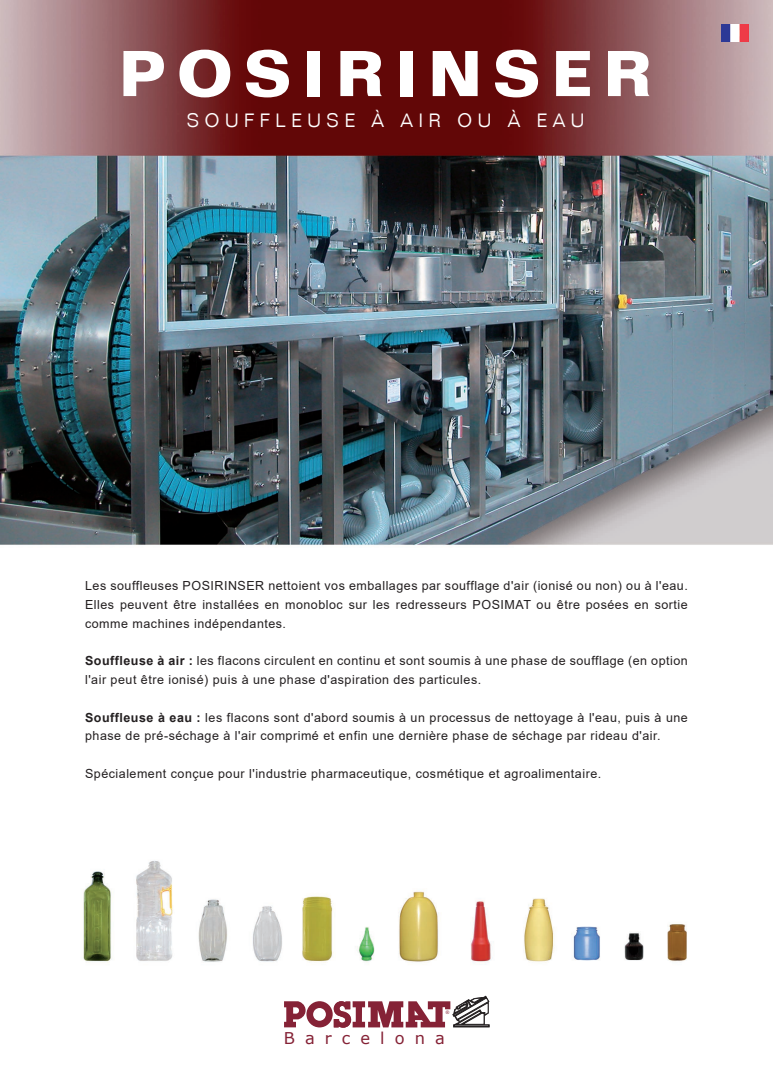
<style>
.page{position:relative;width:773px;height:1081px;background:#fff}
.page>*{position:absolute;margin:0;border:0;box-sizing:border-box;transform-origin:0 0}
.t1{font:700 62.5px "Layout S Si";letter-spacing:.18em;color:#fff}
.t2{font:300 18.75px "Layout Light S Si";letter-spacing:.3em;color:#fff}
.t3{font:16.25px "Verdana";letter-spacing:.62em;color:#852236}
.t4{font:12.5px/18.8px "Arial";letter-spacing:.04em;color:#231f20}
.t5{font:4.75px "Arial";color:#852236}
.s1{font-weight:700}
</style>
<div class="page">
<img style="left:0;top:0;width:772px;height:1028px">
<img style="left:721px;top:25px;width:27px;height:16px">
<svg style="left:284px;top:995px;width:205px;height:32px"></svg>
<p class="t1" style="left:119px;top:35px;width:533px">POSIRINSER</p>
<p class="t2" style="left:187px;top:109px;width:399px">SOUFFLEUSE À AIR OU À EAU</p>
<p class="t4" style="left:85px;top:576px;width:604px;text-align:justify">Les souffleuses POSIRINSER nettoient vos emballages par soufflage d'air (ionisé ou non) ou à l'eau.<br>Elles peuvent être installées en monobloc sur les redresseurs POSIMAT ou être posées en sortie comme machines indépendantes.</p>
<p class="t4" style="left:85px;top:651px;width:604px"><span class="s1">Souffleuse à air :</span> les flacons circulent en continu et sont soumis à une phase de soufflage (en option l'air peut être ionisé) puis à une phase d'aspiration des particules.</p>
<p class="t4" style="left:85px;top:708px;width:604px"><span class="s1">Souffleuse à eau :</span> les flacons sont d'abord soumis à un processus de nettoyage à l'eau, puis à une phase de pré-séchage à l'air comprimé et enfin une dernière phase de séchage par rideau d'air.</p>
<p class="t4" style="left:85px;top:764px;width:517px">Spécialement conçue pour l'industrie pharmaceutique, cosmétique et agroalimentaire.</p>
<p class="t5" style="left:445px;top:1009px;width:5px">®</p>
<p class="t3" style="left:284px;top:1027px;width:162px">Barcelona</p>
</div>
